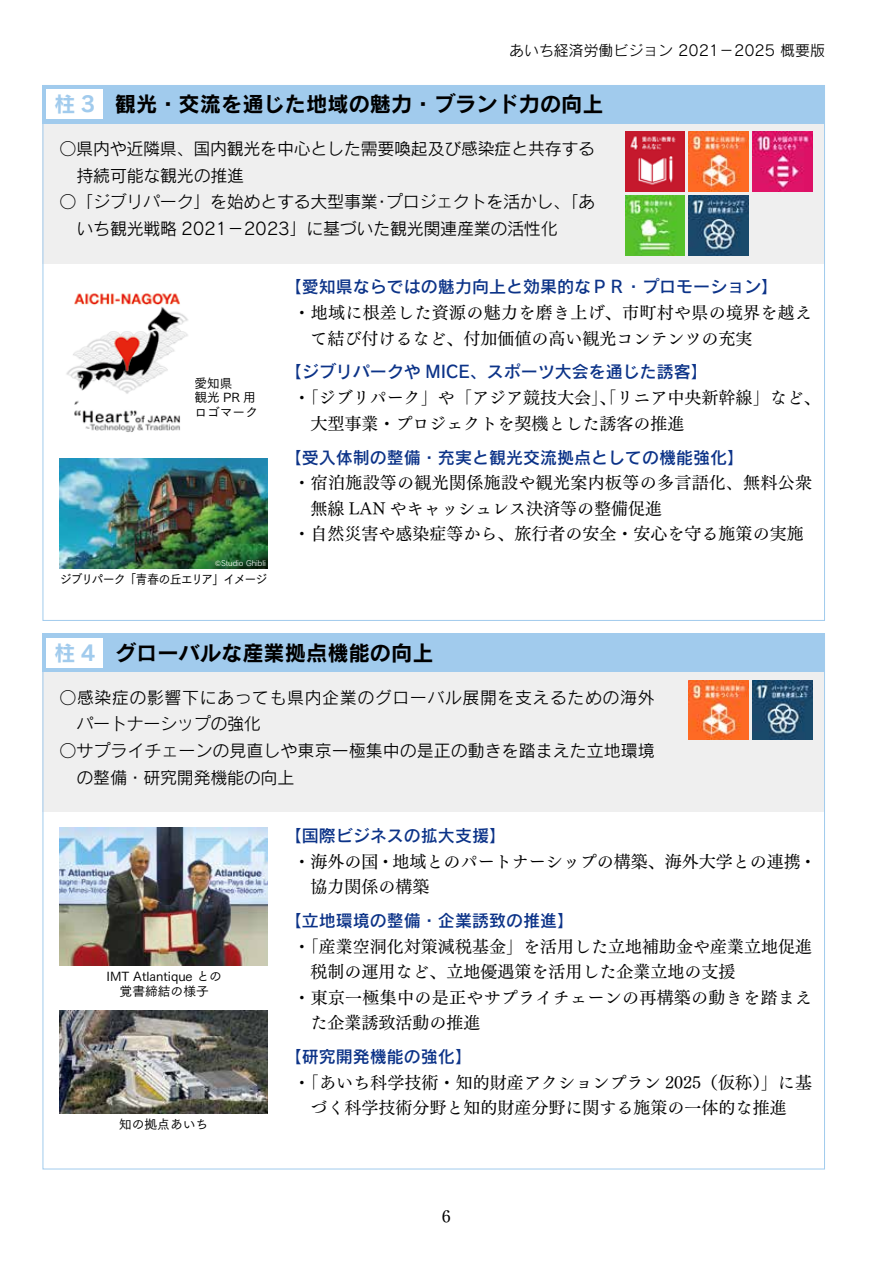
<style>
.page{position:relative;width:893px;height:1263px;background:#fff}
.page>*{position:absolute;margin:0;border:0;box-sizing:border-box;transform-origin:0 0}
.t1{font:21.3px "Rodin Pro B";color:#000}
.t2{font:16.95px/25.5px "Tsuku Min Pro M";color:#000}
.t3{font:16.95px/26.5px "Rodin Pro M";letter-spacing:-.015em;color:#000}
.t4{font:16.95px "Rodin Pro DB";color:#0c3388}
.t5{font:16.95px/25.5px "Tsuku Min Pro M";letter-spacing:.02em;color:#000}
.t6{font:16.95px/26.5px "Rodin Pro M";letter-spacing:.03em;color:#000}
.t7{font:14.85px "Rodin Pro M";color:#000}
.t8{font:12.75px/14.9px "Tsuku Go Pro M";color:#000}
.t9{font:12.75px "Tsuku Go Pro M";letter-spacing:-.105em;color:#000;scale:.95 1}
.t10{font:7.5px "Rodin Pro M";color:#fff}
.s1{color:#a1cbed}
</style>
<div class="page">
<div style="left:43px;top:85px;width:782px;height:179px;background:#efefef"></div>
<img style="left:66px;top:293px;width:122px;height:139px">
<div style="left:43px;top:85px;width:782px;height:38px;background:#a1cbed"></div>
<div style="left:47px;top:89px;width:56px;height:30px;background:#fff"></div>
<img style="left:689px;top:132px;width:59px;height:59px">
<img style="left:625px;top:132px;width:60px;height:59px">
<img style="left:753px;top:132px;width:59px;height:59px">
<img style="left:689px;top:196px;width:59px;height:59px">
<img style="left:625px;top:196px;width:60px;height:59px">
<div style="left:43px;top:634px;width:782px;height:178px;background:#efefef"></div>
<div style="left:43px;top:634px;width:782px;height:38px;background:#a1cbed"></div>
<div style="left:47px;top:638px;width:56px;height:30px;background:#fff"></div>
<img style="left:689px;top:680px;width:59px;height:60px">
<img style="left:753px;top:680px;width:59px;height:60px">
<img style="left:60px;top:827px;width:208px;height:138px">
<img style="left:60px;top:1010px;width:208px;height:103px">
<img style="left:60px;top:458px;width:208px;height:111px">
<p class="t7" style="left:509px;top:40px;width:317px">あいち経済労働ビジョン 2021−2025 概要版</p>
<p class="t1" style="left:54px;top:90px;width:551px"><span class="s1">柱 3</span> 観光・交流を通じた地域の魅力・ブランド力の向上</p>
<p class="t3" style="left:77px;top:135px;width:520px;text-indent:-17px">○県内や近隣県、国内観光を中心とした需要喚起及び感染症と共存する持続可能な観光の推進</p>
<p class="t3" style="left:77px;top:188px;width:520px;text-indent:-17px">○「ジブリパーク」を始めとする大型事業・プロジェクトを活かし、「あいち観光戦略 2021−2023」に基づいた観光関連産業の活性化</p>
<p class="t8" style="left:194px;top:374px;width:65px">愛知県<br>観光 PR 用ロゴマーク</p>
<p class="t10" style="left:215px;top:558px;width:52px">©Studio Ghibli</p>
<p class="t9" style="left:60px;top:569px;width:220px">ジブリパーク「青春の丘エリア」イメージ</p>
<p class="t4" style="left:285px;top:276px;width:495px">【愛知県ならではの魅力向上と効果的なＰＲ・プロモーション】</p>
<p class="t5" style="left:310px;top:298px;width:503px;text-indent:-17px">・地域に根差した資源の魅力を磨き上げ、市町村や県の境界を越えて結び付けるなど、付加価値の高い観光コンテンツの充実</p>
<p class="t4" style="left:285px;top:361px;width:425px">【ジブリパークや MICE、スポーツ大会を通じた誘客】</p>
<p class="t2" style="left:310px;top:383px;width:512px;text-indent:-17px">・「ジブリパーク」や「アジア競技大会」、「リニア中央新幹線」など、大型事業・プロジェクトを契機とした誘客の推進</p>
<p class="t4" style="left:285px;top:446px;width:461px">【受入体制の整備・充実と観光交流拠点としての機能強化】</p>
<p class="t5" style="left:293px;top:468px;width:520px">・宿泊施設等の観光関係施設や観光案内板等の多言語化､無料公衆</p>
<p class="t2" style="left:310px;top:493px;width:353px">無線 LAN やキャッシュレス決済等の整備促進</p>
<p class="t2" style="left:293px;top:519px;width:512px">・自然災害や感染症等から、旅行者の安全・安心を守る施策の実施</p>
<p class="t1" style="left:54px;top:638px;width:381px"><span class="s1">柱 4</span> グローバルな産業拠点機能の向上</p>
<p class="t6" style="left:77px;top:683px;width:580px;text-indent:-17px">○感染症の影響下にあっても県内企業のグローバル展開を支えるための海外パートナーシップの強化</p>
<p class="t3" style="left:77px;top:737px;width:580px;text-indent:-17px">○サプライチェーンの見直しや東京一極集中の是正の動きを踏まえた立地環境の整備・研究開発機能の向上</p>
<p class="t8" style="left:106px;top:967px;width:117px;text-align:center">IMT Atlantique との覚書締結の様子</p>
<p class="t8" style="left:119px;top:1115px;width:91px">知の拠点あいち</p>
<p class="t4" style="left:285px;top:824px;width:223px">【国際ビジネスの拡大支援】</p>
<p class="t2" style="left:310px;top:846px;width:507px;text-indent:-17px">・海外の国・地域とのパートナーシップの構築、海外大学との連携・協力関係の構築</p>
<p class="t4" style="left:285px;top:909px;width:291px">【立地環境の整備・企業誘致の推進】</p>
<p class="t2" style="left:293px;top:931px;width:520px">・「産業空洞化対策減税基金」を活用した立地補助金や産業立地促進</p>
<p class="t2" style="left:310px;top:957px;width:427px">税制の運用など、立地優遇策を活用した企業立地の支援</p>
<p class="t2" style="left:293px;top:982px;width:520px">・東京一極集中の是正やサプライチェーンの再構築の動きを踏まえ</p>
<p class="t2" style="left:310px;top:1008px;width:172px">た企業誘致活動の推進</p>
<p class="t4" style="left:285px;top:1045px;width:189px">【研究開発機能の強化】</p>
<p class="t2" style="left:293px;top:1067px;width:520px;text-align:center">・「あいち科学技術・知的財産アクションプラン 2025（仮称）」に基づく科学技術分野と知的財産分野に関する施策の一体的な推進</p>
<p class="t2" style="left:442px;top:1201px;width:11px">6</p>
</div>
